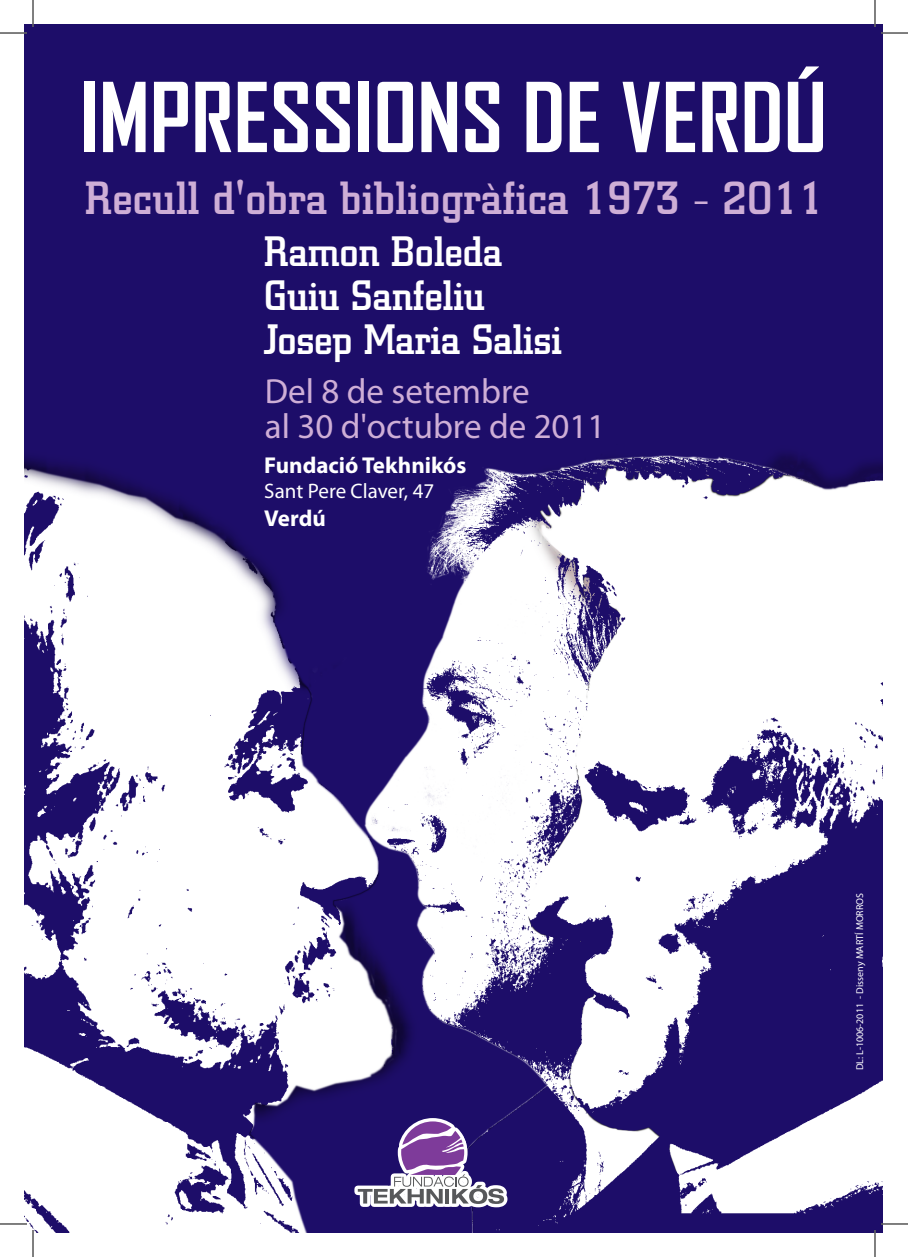
<style>
.page{position:relative;width:908px;height:1257px;background:#fff}
.page>*{position:absolute;margin:0;border:0;box-sizing:border-box;transform-origin:0 0}
.t1{font:700 92px "Agency FB";color:#fff}
.t2{font:500 46px "City";letter-spacing:.01em;color:#ceaed6}
.t3{font:500 42px/44px "City";color:#fff}
.t4{font:35px/35px "Myriad Pro";color:#ceaed6}
.t5{font:700 23px "Myriad Pro";color:#fff}
.t6{font:21px "Myriad Pro";color:#fff}
.t7{font:10px "Myriad Pro";color:#fff}
</style>
<div class="page">
<img style="left:24px;top:25px;width:859px;height:1207px">
<svg style="left:351px;top:1114px;width:160px;height:105px"></svg>
<hr style="left:0;top:32px;width:27px;height:2px;background:#fff">
<hr style="left:881px;top:32px;width:27px;height:2px;background:#fff">
<hr style="left:32px;top:0;width:2px;height:27px;background:#fff">
<hr style="left:32px;top:1230px;width:2px;height:27px;background:#fff">
<hr style="left:874px;top:0;width:2px;height:27px;background:#fff">
<hr style="left:874px;top:1230px;width:2px;height:27px;background:#fff">
<svg style="left:0;top:33px;width:27px;height:1px"></svg>
<svg style="left:881px;top:33px;width:27px;height:1px"></svg>
<svg style="left:0;top:1223px;width:27px;height:1px"></svg>
<svg style="left:881px;top:1223px;width:27px;height:1px"></svg>
<svg style="left:33px;top:0;width:1px;height:27px"></svg>
<svg style="left:33px;top:1230px;width:1px;height:27px"></svg>
<svg style="left:875px;top:0;width:1px;height:27px"></svg>
<svg style="left:875px;top:1230px;width:1px;height:27px"></svg>
<h1 class="t1" style="left:80px;top:60px;width:749px">IMPRESSIONS DE VERDÚ</h1>
<p class="t2" style="left:85px;top:172px;width:740px">Recull d'obra bibliogràfica 1973 - 2011</p>
<p class="t3" style="left:264px;top:230px;width:299px">Ramon Boleda<br>Guiu Sanfeliu<br>Josep Maria Salisi</p>
<p class="t4" style="left:265px;top:374px;width:342px">Del 8 de setembre<br>al 30 d'octubre de 2011</p>
<p class="t5" style="left:264px;top:450px;width:204px">Fundació Tekhnikós</p>
<p class="t6" style="left:264px;top:478px;width:171px">Sant Pere Claver, 47</p>
<p class="t5" style="left:264px;top:503px;width:63px">Verdú</p>
<p class="t7" style="left:854px;top:1070px;width:179px;rotate:-90deg">DL: L-1006-2011 - Disseny MARTÍ MORROS</p>
</div>
